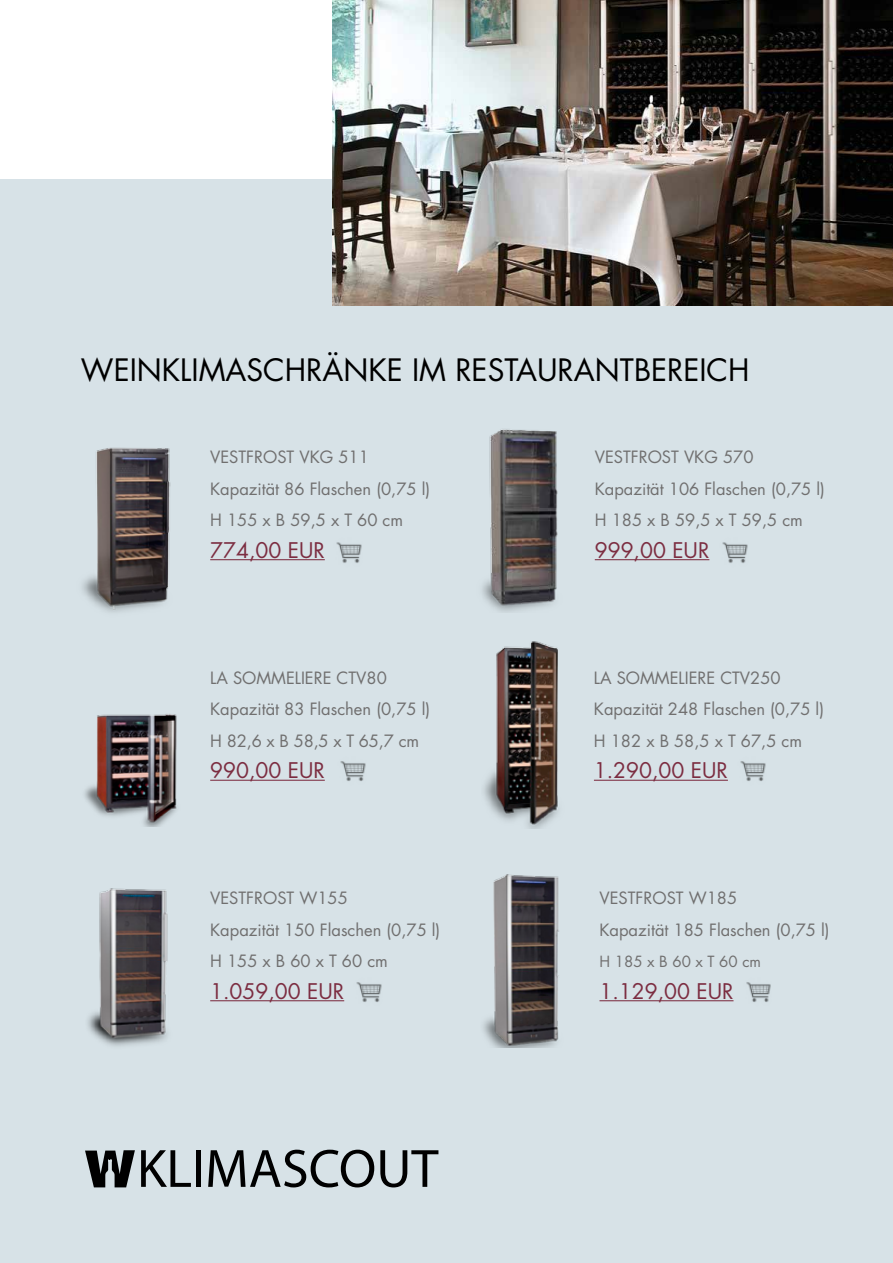
<style>
.page{position:relative;width:893px;height:1263px;background:#fff}
.page>*{position:absolute;margin:0;border:0;box-sizing:border-box;transform-origin:0 0}
.t1{font:30px "Futura Std";color:#000}
.t2{font:21px "Futura Std";color:#7c2d41}
.t3{font:16.5px/31.5px "Futura Std";color:#706f6f}
.t4{font:15px "Futura Std";color:#706f6f}
</style>
<div class="page">
<div style="left:0;top:180px;width:893px;height:1083px;background:#d7e2e7"></div>
<svg style="left:85px;top:1150px;width:50px;height:37px"></svg>
<svg style="left:141px;top:1150px;width:50px;height:37px"></svg>
<div style="left:196px;top:1150px;width:5px;height:37px;background:#000"></div>
<svg style="left:208px;top:1150px;width:166px;height:37px"></svg>
<svg style="left:380px;top:1150px;width:58px;height:37px"></svg>
<img style="left:332px;top:0;width:561px;height:306px">
<hr style="left:210px;top:559px;width:115px;height:1px;background:#7c2d41">
<hr style="left:210px;top:1000px;width:134px;height:1px;background:#7c2d41">
<hr style="left:599px;top:1000px;width:134px;height:1px;background:#7c2d41">
<hr style="left:594px;top:780px;width:134px;height:1px;background:#7c2d41">
<hr style="left:595px;top:559px;width:114px;height:1px;background:#7c2d41">
<hr style="left:210px;top:780px;width:115px;height:1px;background:#7c2d41">
<img style="left:336px;top:542px;width:26px;height:21px">
<img style="left:340px;top:761px;width:26px;height:20px">
<img style="left:356px;top:982px;width:26px;height:20px">
<img style="left:722px;top:542px;width:26px;height:21px">
<img style="left:740px;top:761px;width:26px;height:20px">
<img style="left:746px;top:982px;width:25px;height:20px">
<img style="left:82px;top:447px;width:89px;height:165px">
<img style="left:482px;top:429px;width:76px;height:183px">
<img style="left:84px;top:714px;width:93px;height:113px">
<img style="left:484px;top:641px;width:75px;height:188px">
<img style="left:87px;top:888px;width:81px;height:158px">
<img style="left:483px;top:874px;width:76px;height:173px">
<h1 class="t1" style="left:81px;top:351px;width:670px">WEINKLIMASCHRÄNKE IM RESTAURANTBEREICH</h1>
<p class="t3" style="left:210px;top:441px;width:221px">VESTFROST VKG 511<br>Kapazität 86 Flaschen (0,75 l)<br>H 155 x B 59,5 x T 60 cm</p>
<p class="t2" style="left:210px;top:536px;width:116px">774,00 EUR</p>
<p class="t3" style="left:210px;top:662px;width:221px">LA SOMMELIERE CTV80<br>Kapazität 83 Flaschen (0,75 l)<br>H 82,6 x B 58,5 x T 65,7 cm</p>
<p class="t2" style="left:210px;top:757px;width:116px">990,00 EUR</p>
<p class="t3" style="left:210px;top:882px;width:232px">VESTFROST W155<br>Kapazität 150 Flaschen (0,75 l)<br>H 155 x B 60 x T 60 cm</p>
<p class="t2" style="left:210px;top:977px;width:136px">1.059,00 EUR</p>
<p class="t3" style="left:595px;top:441px;width:232px">VESTFROST VKG 570<br>Kapazität 106 Flaschen (0,75 l)<br>H 185 x B 59,5 x T 59,5 cm</p>
<p class="t2" style="left:595px;top:536px;width:116px">999,00 EUR</p>
<p class="t3" style="left:594px;top:662px;width:232px">LA SOMMELIERE CTV250<br>Kapazität 248 Flaschen (0,75 l)<br>H 182 x B 58,5 x T 67,5 cm</p>
<p class="t2" style="left:594px;top:757px;width:136px">1.290,00 EUR</p>
<p class="t3" style="left:599px;top:882px;width:232px">VESTFROST W185<br>Kapazität 185 Flaschen (0,75 l)</p>
<p class="t4" style="left:599px;top:952px;width:163px">H 185 x B 60 x T 60 cm</p>
<p class="t2" style="left:599px;top:977px;width:136px">1.129,00 EUR</p>
</div>
